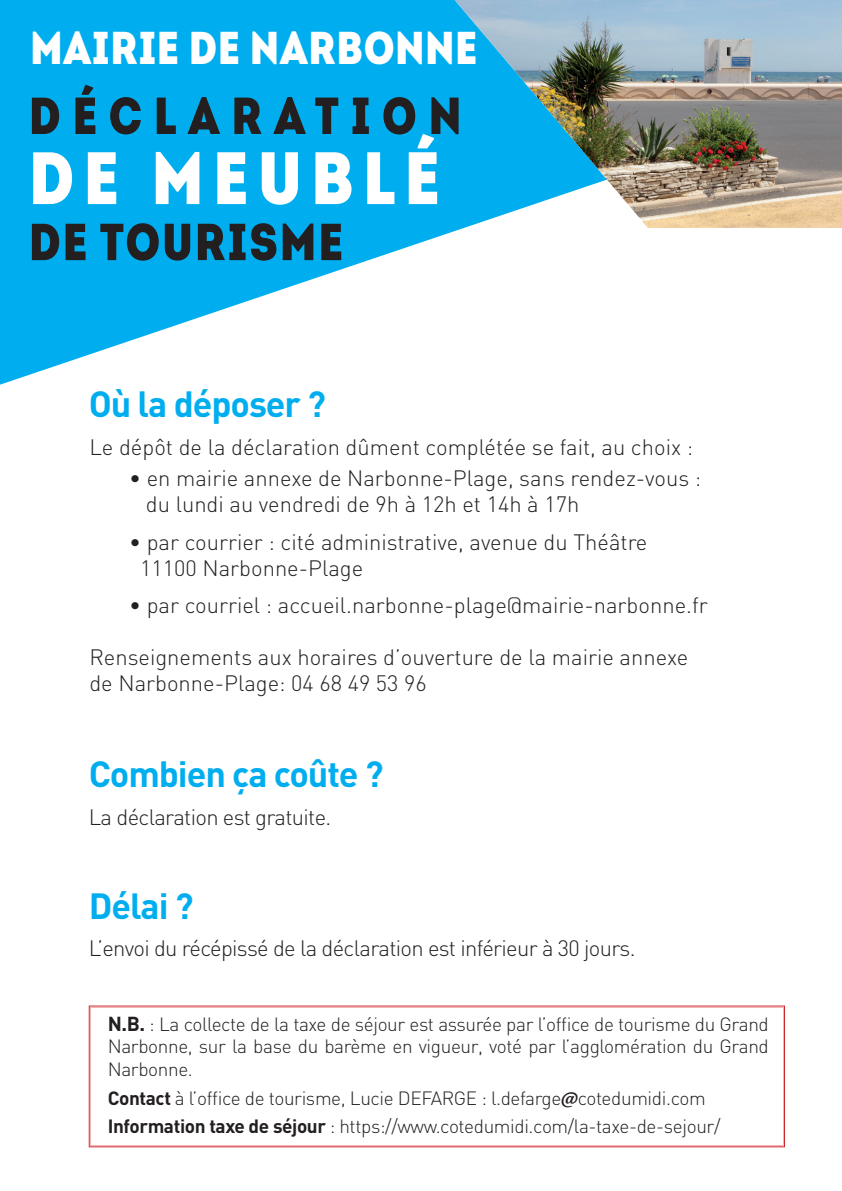
<style>
.page{position:relative;width:842px;height:1191px;background:#fff}
.page>*{position:absolute;margin:0;border:0;box-sizing:border-box;transform-origin:0 0}
.t1{font:74px "Intro Cond Black Free";letter-spacing:.12em;color:#fff}
.t2{font:52px "Intro Cond Black Free";letter-spacing:.22em;color:#231f20}
.t3{font:52px "Intro Cond Black Free";letter-spacing:.03em;color:#231f20}
.t4{font:46px "Intro Cond Black Free";letter-spacing:.01em;color:#fff}
.t5{font:700 36px "DIN";letter-spacing:-.03em;color:#00aeef}
.t6{font:300 22px/26px "DIN Pro";color:#231f20}
.t7{font:300 22px "DIN Pro";letter-spacing:-.03em;color:#231f20}
.t8{font:300 19px/22.8px "DIN";letter-spacing:-.02em;color:#231f20;text-align:justify}
.s1{font-weight:700;font-size:20px}
.s2{font-weight:700}
.s3{font-family:"Courgette";font-weight:400}
</style>
<div class="page">
<svg style="left:89px;top:1005px;width:696px;height:142px;background:#e58a8e"></svg>
<svg style="left:90px;top:1007px;width:693px;height:138px"></svg>
<svg style="left:0;top:0;width:464px;height:385px;fill:#00aeef"></svg>
<img style="left:455px;top:0;width:387px;height:228px">
<h3 class="t4" style="left:30px;top:16px;width:449px">MAIRIE DE NARBONNE</h3>
<h2 class="t2" style="left:29px;top:80px;width:434px">DÉCLARATION</h2>
<h1 class="t1" style="left:29px;top:128px;width:413px">DE MEUBLÉ</h1>
<h2 class="t3" style="left:29px;top:206px;width:316px">DE TOURISME</h2>
<h3 class="t5" style="left:89px;top:381px;width:239px">Où la déposer ?</h3>
<p class="t6" style="left:89px;top:433px;width:605px">Le dépôt de la déclaration dûment complétée se fait, au choix :</p>
<p class="t6" style="left:146px;top:464px;width:557px;text-indent:-17px">• en mairie annexe de Narbonne-Plage, sans rendez-vous : du lundi au vendredi de 9h à 12h et 14h à 17h</p>
<p class="t6" style="left:140px;top:528px;width:509px;text-indent:-11px">• par courrier : cité administrative, avenue du Théâtre<br>11100 Narbonne-Plage</p>
<p class="t6" style="left:129px;top:591px;width:580px">• par courriel : accueil.narbonne-plage@mairie-narbonne.fr</p>
<p class="t6" style="left:89px;top:643px;width:600px">Renseignements aux horaires d’ouverture de la mairie annexe de Narbonne-Plage: 04 68 49 53 96</p>
<h3 class="t5" style="left:89px;top:750px;width:296px">Combien ça coûte ?</h3>
<p class="t7" style="left:89px;top:802px;width:244px">La déclaration est gratuite.</p>
<h3 class="t5" style="left:89px;top:882px;width:106px">Délai ?</h3>
<p class="t7" style="left:89px;top:933px;width:548px">L’envoi du récépissé de la déclaration est inférieur à 30 jours.</p>
<p class="t8" style="left:108px;top:1012px;width:663px"><span class="s1">N.B.</span> : La collecte de la taxe de séjour est assurée par l’office de tourisme du Grand Narbonne, sur la base du barème en vigueur, voté par l’agglomération du Grand Narbonne.</p>
<p class="t8" style="left:108px;top:1083px;width:614px;line-height:28.4px"><span class="s2">Contact</span> à l’office de tourisme, Lucie DEFARGE : l.defarge<span class="s3">@</span>cotedumidi.com<br><span class="s2">Information taxe de séjour</span> : https://www.cotedumidi.com/la-taxe-de-sejour/</p>
</div>
